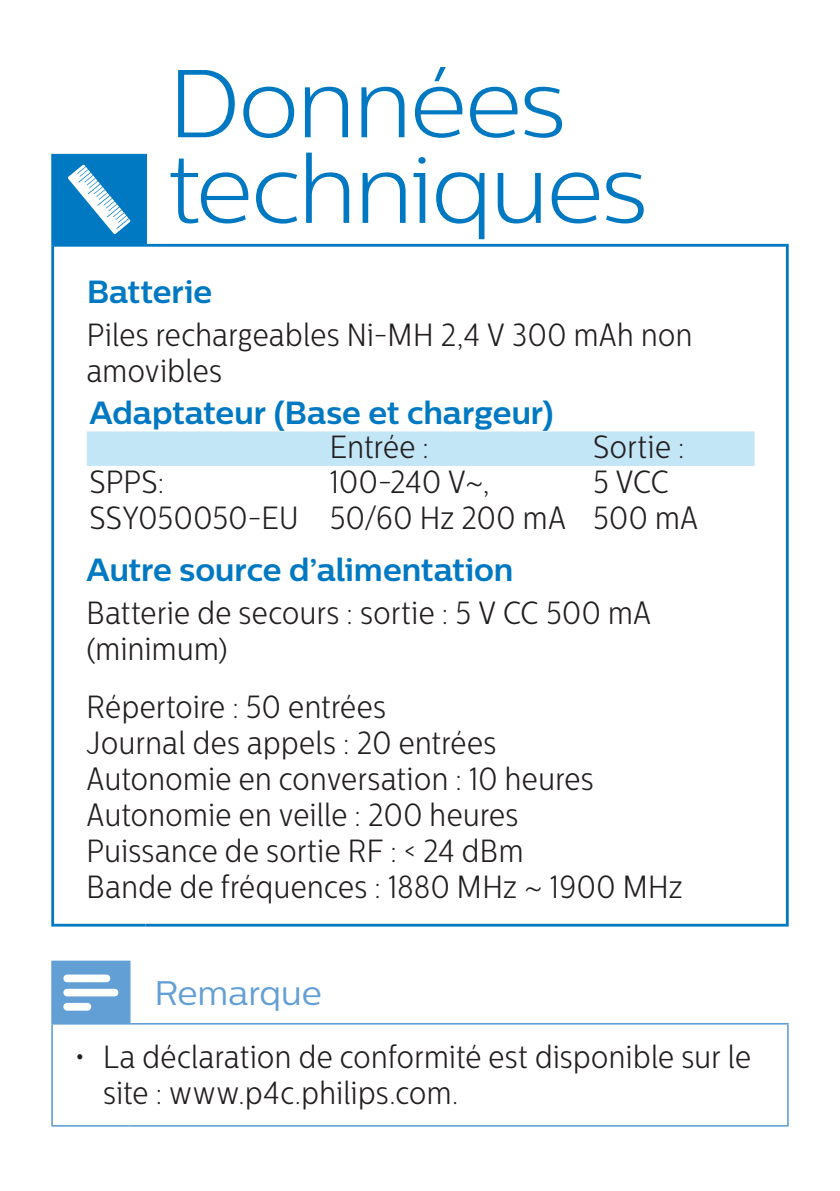
<style>
.page{position:relative;width:840px;height:1191px;background:#fff}
.page>*{position:absolute;margin:0;border:0;box-sizing:border-box;transform-origin:0 0}
.t1{font:300 96px/85.6px "Centrale Sans";letter-spacing:-.02em;color:#0079c2}
.t2{font:34px "Centrale Sans";color:#629fd5}
.t3{font:300 32px/36px "Centrale Sans Cnd";letter-spacing:.015em;color:#231f20}
.t4{font:700 32px "Centrale Sans";letter-spacing:-.005em;color:#0079c2}
.s1{font-family:"Minion Pro";font-weight:400}
</style>
<div class="page">
<div style="left:53px;top:155px;width:92px;height:90px;background:#0079c2"></div>
<hr style="left:51px;top:245px;width:3px;height:681px;background:#0079c2">
<hr style="left:147px;top:244px;width:638px;height:3px;background:#0079c2">
<hr style="left:785px;top:244px;width:3px;height:682px;background:#0079c2">
<hr style="left:54px;top:923px;width:91px;height:3px;background:#0079c2">
<hr style="left:145px;top:923px;width:640px;height:3px;background:#0079c2">
<hr style="left:54px;top:154px;width:90px;height:3px;background:#0079c2">
<hr style="left:51px;top:154px;width:3px;height:91px;background:#0079c2">
<hr style="left:144px;top:154px;width:3px;height:93px;background:#0079c2">
<hr style="left:54px;top:244px;width:90px;height:3px;background:#0079c2">
<svg style="left:68px;top:164px;width:62px;height:70px"></svg>
<div style="left:87px;top:431px;width:667px;height:35px;background:#c3e6f6"></div>
<div style="left:52px;top:961px;width:78px;height:62px;background:#629fd5"></div>
<hr style="left:51px;top:960px;width:79px;height:2px;background:#629fd5">
<hr style="left:51px;top:962px;width:2px;height:61px;background:#629fd5">
<hr style="left:51px;top:1023px;width:79px;height:1px;background:#629fd5">
<hr style="left:51px;top:1024px;width:2px;height:101px;background:#629fd5">
<hr style="left:130px;top:1023px;width:658px;height:1px;background:#629fd5">
<hr style="left:786px;top:1024px;width:2px;height:101px;background:#629fd5">
<hr style="left:51px;top:1125px;width:79px;height:1px;background:#629fd5">
<hr style="left:130px;top:1125px;width:658px;height:1px;background:#629fd5">
<svg style="left:63px;top:974px;width:47px;height:8px"></svg>
<svg style="left:63px;top:988px;width:55px;height:8px"></svg>
<svg style="left:63px;top:1003px;width:28px;height:7px"></svg>
<h1 class="t1" style="left:168px;top:60px;width:480px">Données techniques</h1>
<p class="t4" style="left:87px;top:273px;width:127px">Batterie</p>
<p class="t3" style="left:87px;top:317px;width:607px">Piles rechargeables Ni-MH 2,4 V 300 mAh non amovibles</p>
<p class="t4" style="left:89px;top:393px;width:465px">Adaptateur (Base et chargeur)</p>
<p class="t3" style="left:329px;top:429px;width:101px">Entrée :</p>
<p class="t3" style="left:592px;top:429px;width:93px">Sortie :</p>
<p class="t3" style="left:89px;top:464px;width:210px">SPPS:<br>SSY050050-EU</p>
<p class="t3" style="left:329px;top:464px;width:238px">100-240 V<span class="s1">~</span>,<br>50/60 Hz 200 mA</p>
<p class="t3" style="left:592px;top:464px;width:107px">5 VCC<br>500 mA</p>
<p class="t4" style="left:87px;top:550px;width:428px">Autre source d’alimentation</p>
<p class="t3" style="left:87px;top:594px;width:565px">Batterie de secours : sortie : 5 V CC 500 mA (minimum)</p>
<p class="t3" style="left:87px;top:688px;width:597px">Répertoire : 50 entrées<br>Journal des appels : 20 entrées<br>Autonomie en conversation : 10 heures<br>Autonomie en veille : 200 heures<br>Puissance de sortie RF : &lt; 24 dBm<br>Bande de fréquences : 1880 MHz <span class="s1">~</span> 1900 MHz</p>
<p class="t2" style="left:154px;top:973px;width:169px">Remarque</p>
<p class="t3" style="left:103px;top:1039px;width:649px;text-indent:-28px">• La déclaration de conformité est disponible sur le site : www.p4c.philips.com.</p>
</div>
